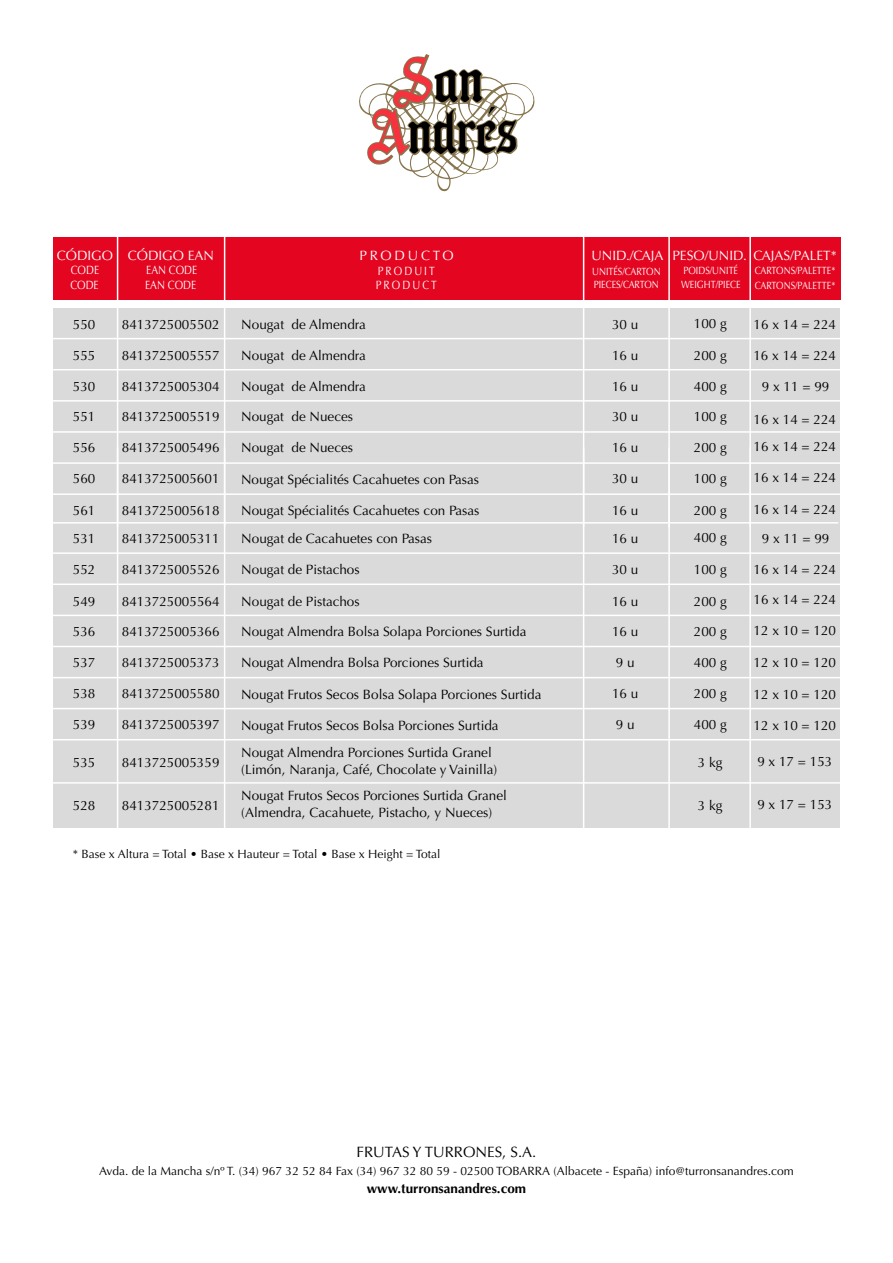
<style>
.page{position:relative;width:893px;height:1263px;background:#fff}
.page>*{position:absolute;margin:0;border:0;box-sizing:border-box;transform-origin:0 0}
.t1{font:15px "Optima LT Std";color:#000}
.t2{font:13.5px/27.2px "Optima LT Std";color:#000}
.t3{font:13.5px "Optima LT Std";color:#fff}
.t4{font:700 13.5px "Optima LT Std";color:#000}
.t5{font:13.5px "Optima LT Std";letter-spacing:.2em;color:#fff}
.t6{font:12px "Optima LT Std";color:#000}
.t7{font:12px/15.3px "Optima LT Std";color:#fff;scale:.85 1}
.t8{font:12px/14.2px "Optima LT Std";letter-spacing:.2em;color:#fff;scale:.85 1}
.t9{font:10.5px/14.2px "Optima LT Std";color:#fff;scale:.85 1}
</style>
<div class="page">
<div style="left:53px;top:237px;width:787px;height:63px;background:#e40521"></div>
<div style="left:53px;top:308px;width:786px;height:520px;background:#dadada"></div>
<hr style="left:117px;top:233px;width:1px;height:294px;background:#fff">
<hr style="left:117px;top:447px;width:1px;height:385px;background:#fff">
<hr style="left:224px;top:233px;width:1px;height:294px;background:#fff">
<hr style="left:224px;top:447px;width:1px;height:385px;background:#fff">
<hr style="left:583px;top:233px;width:1px;height:294px;background:#fff">
<hr style="left:583px;top:447px;width:1px;height:385px;background:#fff">
<hr style="left:668px;top:233px;width:2px;height:294px;background:#fff">
<hr style="left:668px;top:447px;width:2px;height:385px;background:#fff">
<hr style="left:749px;top:233px;width:2px;height:294px;background:#fff">
<hr style="left:749px;top:447px;width:2px;height:385px;background:#fff">
<hr style="left:51px;top:338px;width:789px;height:1px;background:#fff">
<hr style="left:51px;top:552px;width:789px;height:2px;background:#fff">
<hr style="left:51px;top:369px;width:789px;height:1px;background:#fff">
<hr style="left:51px;top:583px;width:789px;height:2px;background:#fff">
<hr style="left:51px;top:400px;width:789px;height:2px;background:#fff">
<hr style="left:51px;top:615px;width:789px;height:1px;background:#fff">
<hr style="left:51px;top:431px;width:789px;height:2px;background:#fff">
<hr style="left:51px;top:646px;width:789px;height:1px;background:#fff">
<hr style="left:51px;top:462px;width:789px;height:2px;background:#fff">
<hr style="left:51px;top:677px;width:789px;height:1px;background:#fff">
<hr style="left:51px;top:708px;width:789px;height:1px;background:#fff">
<hr style="left:51px;top:739px;width:789px;height:1px;background:#fff">
<hr style="left:51px;top:782px;width:789px;height:2px;background:#fff">
<hr style="left:51px;top:493px;width:789px;height:2px;background:#fff">
<hr style="left:49px;top:522px;width:789px;height:2px;background:#fff">
<svg style="left:359px;top:54px;width:176px;height:138px"></svg>
<p class="t3" style="left:57px;top:247px;width:58px">CÓDIGO</p>
<p class="t7" style="left:70px;top:262px;width:35px">CODE<br>CODE</p>
<p class="t3" style="left:128px;top:247px;width:88px">CÓDIGO EAN</p>
<p class="t7" style="left:145px;top:263px;width:63px;line-height:14.7px">EAN CODE<br>EAN CODE</p>
<p class="t5" style="left:359px;top:247px;width:96px">PRODUCTO</p>
<p class="t8" style="left:376px;top:264px;width:73px">PRODUIT<br>PRODUCT</p>
<p class="t3" style="left:591px;top:247px;width:74px">UNID./CAJA</p>
<p class="t9" style="left:592px;top:265px;width:82px;line-height:13.2px">UNITÉS/CARTON<br>PIECES/CARTON</p>
<p class="t3" style="left:672px;top:247px;width:76px">PESO/UNID.</p>
<p class="t9" style="left:681px;top:263px;width:72px">POIDS/UNITÉ<br>WEIGHT/PIECE</p>
<p class="t3" style="left:753px;top:247px;width:85px">CAJAS/PALET*</p>
<p class="t9" style="left:755px;top:263px;width:96px;line-height:15.3px">CARTONS/PALETTE*<br>CARTONS/PALETTE*</p>
<p class="t2" style="left:73px;top:311px;width:24px">550</p>
<p class="t2" style="left:122px;top:311px;width:99px">8413725005502</p>
<p class="t2" style="left:241px;top:311px;width:126px">Nougat de Almendra</p>
<p class="t2" style="left:612px;top:311px;width:28px">30 u</p>
<p class="t2" style="left:694px;top:310px;width:35px">100 g</p>
<p class="t2" style="left:754px;top:311px;width:84px">16 x 14 = 224</p>
<p class="t2" style="left:73px;top:342px;width:24px">555</p>
<p class="t2" style="left:122px;top:342px;width:99px">8413725005557</p>
<p class="t2" style="left:241px;top:342px;width:126px">Nougat de Almendra</p>
<p class="t2" style="left:753px;top:342px;width:84px">16 x 14 = 224</p>
<p class="t2" style="left:612px;top:342px;width:28px">16 u</p>
<p class="t2" style="left:694px;top:342px;width:35px">200 g</p>
<p class="t2" style="left:73px;top:373px;width:24px">530</p>
<p class="t2" style="left:122px;top:373px;width:99px">8413725005304</p>
<p class="t2" style="left:241px;top:373px;width:126px">Nougat de Almendra</p>
<p class="t2" style="left:762px;top:373px;width:69px">9 x 11 = 99</p>
<p class="t2" style="left:612px;top:373px;width:28px">16 u</p>
<p class="t2" style="left:694px;top:373px;width:35px">400 g</p>
<p class="t2" style="left:73px;top:403px;width:24px">551</p>
<p class="t2" style="left:122px;top:403px;width:99px">8413725005519</p>
<p class="t2" style="left:241px;top:403px;width:113px">Nougat de Nueces</p>
<p class="t2" style="left:73px;top:434px;width:24px">556</p>
<p class="t2" style="left:122px;top:434px;width:99px">8413725005496</p>
<p class="t2" style="left:241px;top:434px;width:113px">Nougat de Nueces</p>
<p class="t2" style="left:73px;top:465px;width:24px">560</p>
<p class="t2" style="left:122px;top:465px;width:99px">8413725005601</p>
<p class="t2" style="left:241px;top:466px;width:240px">Nougat Spécialités Cacahuetes con Pasas</p>
<p class="t2" style="left:73px;top:497px;width:24px">561</p>
<p class="t2" style="left:122px;top:497px;width:99px">8413725005618</p>
<p class="t2" style="left:241px;top:497px;width:240px">Nougat Spécialités Cacahuetes con Pasas</p>
<p class="t2" style="left:612px;top:403px;width:28px">30 u</p>
<p class="t2" style="left:694px;top:403px;width:35px">100 g</p>
<p class="t2" style="left:612px;top:434px;width:28px">16 u</p>
<p class="t2" style="left:694px;top:434px;width:35px">200 g</p>
<p class="t2" style="left:612px;top:465px;width:28px">30 u</p>
<p class="t2" style="left:694px;top:465px;width:35px">100 g</p>
<p class="t2" style="left:612px;top:497px;width:28px">16 u</p>
<p class="t2" style="left:694px;top:497px;width:35px">200 g</p>
<p class="t2" style="left:754px;top:406px;width:84px">16 x 14 = 224<br>16 x 14 = 224</p>
<p class="t2" style="left:754px;top:464px;width:84px">16 x 14 = 224</p>
<p class="t2" style="left:754px;top:496px;width:84px">16 x 14 = 224</p>
<p class="t2" style="left:73px;top:525px;width:24px">531</p>
<p class="t2" style="left:122px;top:525px;width:99px">8413725005311</p>
<p class="t2" style="left:241px;top:525px;width:192px">Nougat de Cacahuetes con Pasas</p>
<p class="t2" style="left:694px;top:524px;width:35px">400 g</p>
<p class="t2" style="left:612px;top:525px;width:28px">16 u</p>
<p class="t2" style="left:762px;top:525px;width:69px">9 x 11 = 99</p>
<p class="t2" style="left:73px;top:556px;width:24px">552</p>
<p class="t2" style="left:122px;top:556px;width:99px">8413725005526</p>
<p class="t2" style="left:241px;top:556px;width:120px">Nougat de Pistachos</p>
<p class="t2" style="left:73px;top:588px;width:24px">549</p>
<p class="t2" style="left:122px;top:588px;width:99px">8413725005564</p>
<p class="t2" style="left:241px;top:588px;width:120px">Nougat de Pistachos</p>
<p class="t2" style="left:73px;top:618px;width:24px">536</p>
<p class="t2" style="left:122px;top:618px;width:99px">8413725005366</p>
<p class="t2" style="left:241px;top:618px;width:287px">Nougat Almendra Bolsa Solapa Porciones Surtida</p>
<p class="t2" style="left:73px;top:649px;width:24px">537</p>
<p class="t2" style="left:122px;top:649px;width:99px">8413725005373</p>
<p class="t2" style="left:241px;top:649px;width:244px">Nougat Almendra Bolsa Porciones Surtida</p>
<p class="t2" style="left:73px;top:680px;width:24px">538</p>
<p class="t2" style="left:73px;top:711px;width:24px">539</p>
<p class="t2" style="left:122px;top:680px;width:99px">8413725005580</p>
<p class="t2" style="left:122px;top:711px;width:99px">8413725005397</p>
<p class="t2" style="left:241px;top:681px;width:302px">Nougat Frutos Secos Bolsa Solapa Porciones Surtida</p>
<p class="t2" style="left:241px;top:712px;width:259px">Nougat Frutos Secos Bolsa Porciones Surtida</p>
<p class="t2" style="left:241px;top:739px;width:252px">Nougat Almendra Porciones Surtida Granel</p>
<p class="t2" style="left:241px;top:782px;width:267px">Nougat Frutos Secos Porciones Surtida Granel</p>
<p class="t2" style="left:122px;top:749px;width:99px">8413725005359</p>
<p class="t2" style="left:122px;top:792px;width:99px">8413725005281</p>
<p class="t2" style="left:73px;top:749px;width:24px">535</p>
<p class="t2" style="left:73px;top:792px;width:24px">528</p>
<p class="t2" style="left:241px;top:756px;width:257px">(Limón, Naranja, Café, Chocolate y Vainilla)</p>
<p class="t2" style="left:241px;top:799px;width:252px">(Almendra, Cacahuete, Pistacho, y Nueces)</p>
<p class="t6" style="left:73px;top:847px;width:369px">* Base x Altura = Total • Base x Hauteur = Total • Base x Height = Total</p>
<p class="t2" style="left:612px;top:556px;width:28px">30 u</p>
<p class="t2" style="left:612px;top:588px;width:28px">16 u</p>
<p class="t2" style="left:612px;top:618px;width:28px">16 u</p>
<p class="t2" style="left:616px;top:649px;width:20px">9 u</p>
<p class="t2" style="left:612px;top:680px;width:28px">16 u</p>
<p class="t2" style="left:616px;top:711px;width:20px">9 u</p>
<p class="t2" style="left:694px;top:556px;width:35px">100 g</p>
<p class="t2" style="left:694px;top:588px;width:35px">200 g</p>
<p class="t2" style="left:694px;top:618px;width:35px">200 g</p>
<p class="t2" style="left:694px;top:649px;width:35px">400 g</p>
<p class="t2" style="left:694px;top:680px;width:35px">200 g</p>
<p class="t2" style="left:694px;top:711px;width:35px">400 g</p>
<p class="t2" style="left:698px;top:749px;width:26px">3 kg</p>
<p class="t2" style="left:698px;top:792px;width:26px">3 kg</p>
<p class="t2" style="left:754px;top:556px;width:84px">16 x 14 = 224</p>
<p class="t2" style="left:754px;top:586px;width:84px">16 x 14 = 224</p>
<p class="t2" style="left:754px;top:617px;width:84px">12 x 10 = 120</p>
<p class="t2" style="left:754px;top:649px;width:84px">12 x 10 = 120</p>
<p class="t2" style="left:754px;top:681px;width:84px">12 x 10 = 120</p>
<p class="t2" style="left:754px;top:712px;width:84px">12 x 10 = 120</p>
<p class="t2" style="left:757px;top:748px;width:76px">9 x 17 = 153</p>
<p class="t2" style="left:757px;top:791px;width:76px">9 x 17 = 153</p>
<p class="t1" style="left:357px;top:1144px;width:181px">FRUTAS Y TURRONES, S.A.</p>
<p class="t6" style="left:99px;top:1164px;width:696px">Avda. de la Mancha s/nº T. (34) 967 32 52 84 Fax (34) 967 32 80 59 - 02500 TOBARRA (Albacete - España) info@turronsanandres.com</p>
<p class="t4" style="left:367px;top:1181px;width:161px">www.turronsanandres.com</p>
</div>
